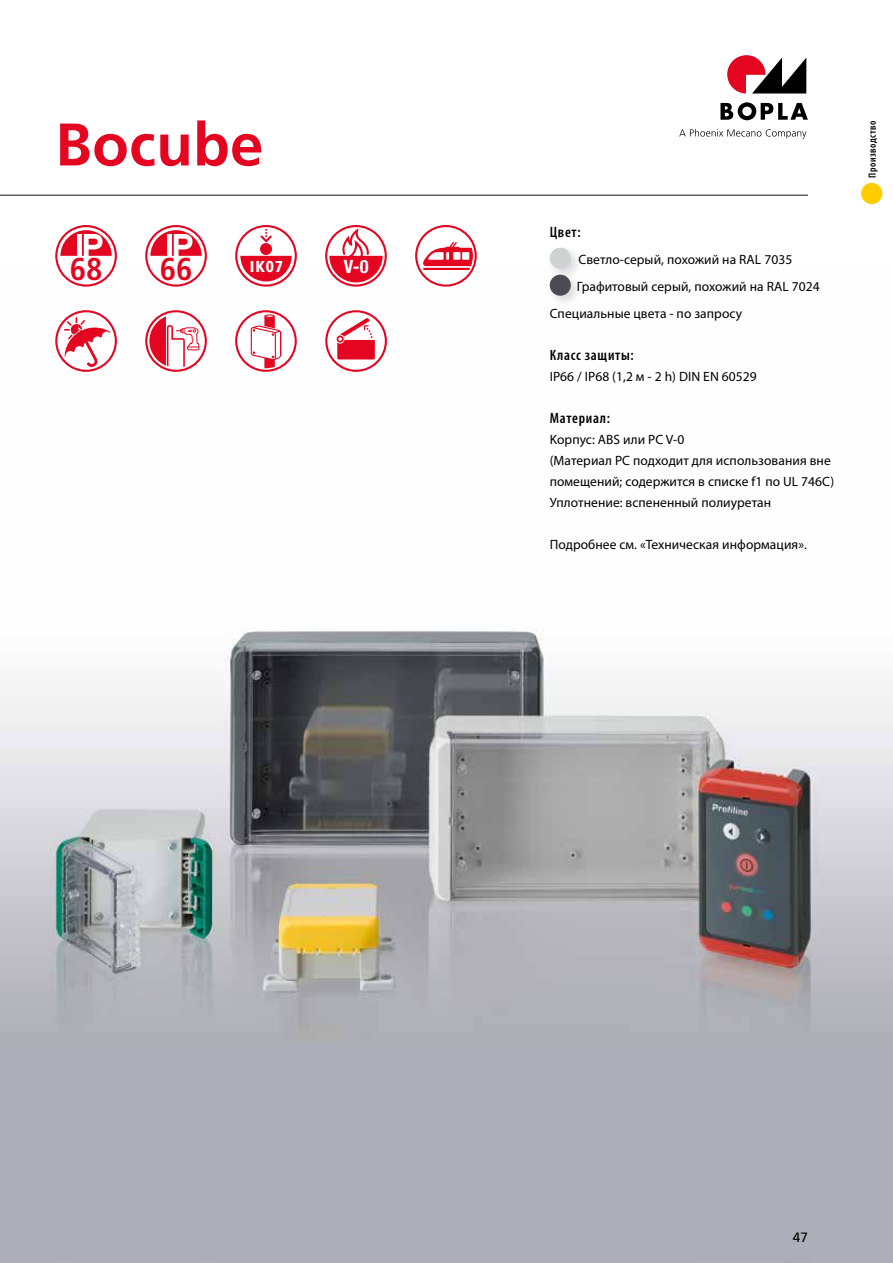
<style>
.page{position:relative;width:893px;height:1263px;background:#fff}
.page>*{position:absolute;margin:0;border:0;box-sizing:border-box;transform-origin:0 0}
.t1{font:700 60px "Frutiger";letter-spacing:.005em;color:#e40521}
.t2{font:700 condensed 31.5px "Frutiger";color:#e40521}
.t3{font:700 condensed 18.3px "Helvetica Neue";color:#fff}
.t4{font:900 condensed 15.75px "Frutiger";color:#fff}
.t5{font:600 condensed 15px "Myriad Pro";letter-spacing:.05em;color:#000}
.t6{font:13.5px/21px "Myriad Pro";letter-spacing:.005em;color:#000}
.t7{font:13.5px "Frutiger LT Pro";color:#000}
.t8{font:600 condensed 10.5px "Myriad Pro";letter-spacing:.05em;color:#000}
</style>
<div class="page">
<img style="left:0;top:268px;width:893px;height:995px">
<svg style="left:325px;top:310px;width:62px;height:62px"></svg>
<svg style="left:235px;top:310px;width:62px;height:62px"></svg>
<svg style="left:235px;top:225px;width:62px;height:62px"></svg>
<div style="left:237px;top:227px;width:58px;height:58px;background:#fff;border-radius:28px"></div>
<svg style="left:240px;top:256px;width:52px;height:25px"></svg>
<div style="left:260px;top:243px;width:12px;height:12px;background:#e40521;border-radius:50%"></div>
<svg style="left:261px;top:229px;width:11px;height:13px"></svg>
<svg style="left:325px;top:225px;width:62px;height:62px"></svg>
<svg style="left:415px;top:225px;width:62px;height:62px"></svg>
<svg style="left:55px;top:310px;width:62px;height:62px"></svg>
<svg style="left:145px;top:225px;width:62px;height:62px"></svg>
<svg style="left:55px;top:225px;width:62px;height:62px"></svg>
<svg style="left:145px;top:310px;width:62px;height:62px"></svg>
<div style="left:861px;top:183px;width:21px;height:21px;background:#fc0;border-radius:50%"></div>
<div style="left:547px;top:244px;width:36px;height:37px;background:#000;opacity:.15"></div>
<div style="left:550px;top:248px;width:21px;height:21px;background:#ced2d2;border-radius:50%"></div>
<div style="left:546px;top:271px;width:37px;height:37px;background:#000;opacity:.15"></div>
<div style="left:550px;top:275px;width:21px;height:21px;background:#4b4c53;border-radius:50%"></div>
<svg style="left:752px;top:58px;width:54px;height:35px"></svg>
<svg style="left:720px;top:102px;width:88px;height:18px"></svg>
<svg style="left:679px;top:129px;width:127px;height:10px"></svg>
<svg style="left:727px;top:55px;width:38px;height:38px"></svg>
<hr style="left:0;top:195px;width:808px;height:1px;background:#575756">
<h1 class="t1" style="left:55px;top:109px;width:210px">Bocube</h1>
<h2 class="t2" style="left:70px;top:250px;width:34px">68</h2>
<h2 class="t2" style="left:160px;top:250px;width:34px">66</h2>
<p class="t4" style="left:250px;top:257px;width:35px">IK07</p>
<h3 class="t3" style="left:344px;top:251px;width:26px">V-0</h3>
<p class="t5" style="left:550px;top:223px;width:33px">Цвет:</p>
<p class="t6" style="left:578px;top:249px;width:215px">Cветло-серый, похожий на RAL 7035</p>
<p class="t6" style="left:577px;top:276px;width:244px">Графитовый серый, похожий на RAL 7024</p>
<p class="t6" style="left:550px;top:303px;width:194px">Cпециальные цвета - по запросу</p>
<p class="t5" style="left:550px;top:346px;width:86px">Класс защиты:</p>
<p class="t6" style="left:550px;top:366px;width:209px">IP66 / IP68 (1,2 м - 2 h) DIN EN 60529</p>
<p class="t5" style="left:550px;top:409px;width:62px">Mатериал:</p>
<p class="t6" style="left:550px;top:429px;width:286px">Kорпус: АBS или PC V-0<br>(Материал PC подходит для использования вне помещений; содержится в списке f1 по UL 746C)<br>Уплотнение: вспененный полиуретан</p>
<p class="t6" style="left:550px;top:534px;width:259px">Подробнее см. «Техническая информация».</p>
<p class="t8" style="left:866px;top:178px;width:59px;rotate:-90deg">Производство</p>
<p class="t7" style="left:793px;top:1229px;width:17px">47</p>
</div>
